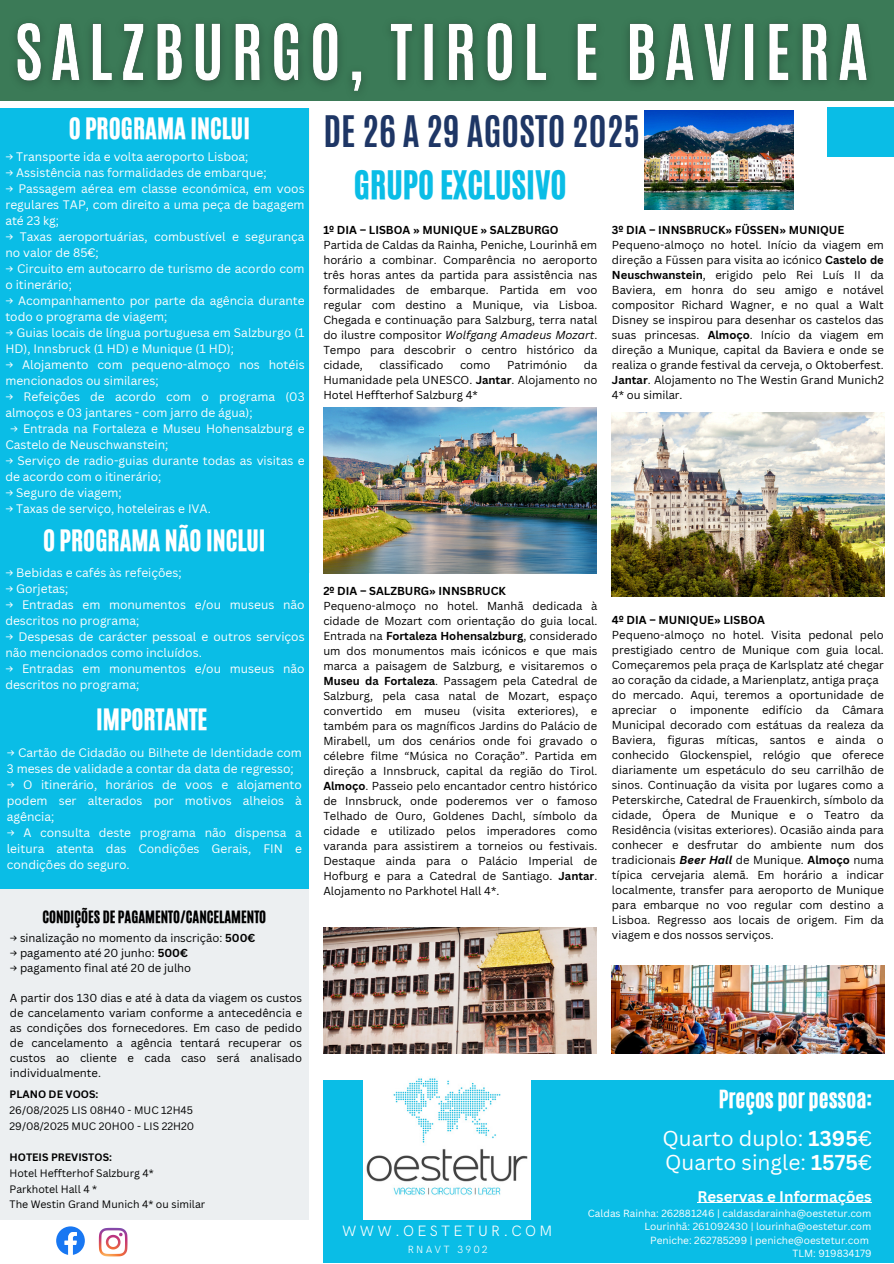
<style>
.page{position:relative;width:894px;height:1264px;background:#fff}
.page>*{position:absolute;margin:0;border:0;box-sizing:border-box;transform-origin:0 0}
.t1{font:700 36.3px "Antonio";color:#1e3665}
.t2{font:33px "CA Generated";color:#0abde6}
.t3{font:24.75px "CA Generated";color:#fff}
.t4{font:21px/23.7px "Canva Sans";color:#fff}
.t5{font:21px "CA Generated";color:#fff}
.t6{font:700 15px "Canva Sans";color:#fff}
.t7{font:300 15px "HK Grotesk";letter-spacing:.215em;color:#fff}
.t8{font:14.25px "CA Generated";color:#000}
.t9{font:12px/16px "Canva Sans";color:#fff}
.t10{font:11.25px/15px "Canva Sans";color:#000;text-align:justify}
.t11{font:700 11.25px "Canva Sans";color:#000}
.t12{font:10.5px "Canva Sans";color:#000}
.t13{font:700 10.5px "Canva Sans";color:#000}
.t14{font:300 10.5px "HK Grotesk";letter-spacing:.215em;color:#fff}
.t15{font:10.05px "Canva Sans";color:#fff}
.s1{font-weight:700}
.s2{font-style:italic}
.s3{font-weight:700;font-style:italic}
</style>
<div class="page">
<div style="left:0;top:108px;width:309px;height:783px;background:#0abde6"></div>
<div style="left:826px;top:107px;width:67px;height:50px;background:#0abde6"></div>
<div style="left:0;top:889px;width:308px;height:330px;background:#eceff1"></div>
<div style="left:323px;top:1080px;width:570px;height:183px;background:#0abde6"></div>
<img style="left:364px;top:1053px;width:166px;height:166px">
<svg style="left:56px;top:1226px;width:29px;height:28px"></svg>
<svg style="left:99px;top:1227px;width:28px;height:29px"></svg>
<div style="left:0;top:0;width:893px;height:101px;background:#3b7a57"></div>
<img style="left:644px;top:110px;width:149px;height:99px">
<img style="left:323px;top:927px;width:273px;height:126px">
<img style="left:611px;top:412px;width:273px;height:184px">
<img style="left:323px;top:408px;width:273px;height:165px">
<img style="left:611px;top:965px;width:273px;height:88px">
<hr style="left:697px;top:1202px;width:174px;height:1px;background:#fff">
<img style="left:15px;top:22px;width:853px;height:87px">
<p class="t3" style="left:69px;top:110px;width:183px">O PROGRAMA INCLUI</p>
<h3 class="t9" style="left:5px;top:148px;width:244px">→ Transporte ida e volta aeroporto Lisboa;</h3>
<h3 class="t9" style="left:5px;top:164px;width:263px">→ Assistência nas formalidades de embarque;</h3>
<p class="t9" style="left:5px;top:180px;width:301px;text-align:justify">→ Passagem aérea em classe económica, em voos regulares TAP, com direito a uma peça de bagagem até 23 kg;</p>
<p class="t9" style="left:5px;top:228px;width:301px">→ Taxas aeroportuárias, combustível e segurança no valor de 85€;</p>
<p class="t9" style="left:5px;top:260px;width:301px">→ Circuito em autocarro de turismo de acordo com o itinerário;</p>
<h6 class="t9" style="left:5px;top:292px;width:301px">→ Acompanhamento por parte da agência durante todo o programa de viagem;</h6>
<p class="t9" style="left:5px;top:324px;width:301px">→ Guias locais de língua portuguesa em Salzburgo (1<br>HD), Innsbruck (1 HD) e Munique (1 HD);</p>
<p class="t9" style="left:5px;top:356px;width:301px">→ Alojamento com pequeno-almoço nos hotéis mencionados ou similares;</p>
<p class="t9" style="left:5px;top:388px;width:301px">→ Refeições de acordo com o programa (03 almoços e 03 jantares - com jarro de água);</p>
<p class="t9" style="left:5px;top:420px;width:301px;text-indent:5px">→ Entrada na Fortaleza e Museu Hohensalzburg e<br>Castelo de Neuschwanstein;</p>
<p class="t9" style="left:5px;top:452px;width:301px">→ Serviço de radio-guias durante todas as visitas e de acordo com o itinerário;</p>
<p class="t9" style="left:5px;top:484px;width:118px">→ Seguro de viagem;</p>
<p class="t9" style="left:5px;top:500px;width:207px">→ Taxas de serviço, hoteleiras e IVA.</p>
<p class="t3" style="left:43px;top:523px;width:224px">O PROGRAMA NÃO INCLUI</p>
<p class="t9" style="left:5px;top:564px;width:178px">→ Bebidas e cafés às refeições;</p>
<p class="t9" style="left:5px;top:580px;width:65px">→ Gorjetas;</p>
<p class="t9" style="left:5px;top:596px;width:301px">→ Entradas em monumentos e/ou museus não descritos no programa;</p>
<p class="t9" style="left:5px;top:628px;width:301px">→ Despesas de carácter pessoal e outros serviços não mencionados como incluídos.</p>
<p class="t9" style="left:5px;top:660px;width:301px">→ Entradas em monumentos e/ou museus não descritos no programa;</p>
<p class="t3" style="left:96px;top:701px;width:113px">IMPORTANTE</p>
<p class="t9" style="left:7px;top:744px;width:296px">→ Cartão de Cidadão ou Bilhete de Identidade com<br>3 meses de validade a contar da data de regresso;</p>
<p class="t9" style="left:7px;top:776px;width:296px;text-align:justify">→ O itinerário, horários de voos e alojamento podem ser alterados por motivos alheios à agência;</p>
<p class="t9" style="left:7px;top:824px;width:296px;text-align:justify">→ A consulta deste programa não dispensa a leitura atenta das Condições Gerais, FIN e condições do seguro.</p>
<h2 class="t8" style="left:42px;top:906px;width:225px">CONDIÇÕES DE PAGAMENTO/CANCELAMENTO</h2>
<p class="t10" style="left:10px;top:929px;width:247px">→ sinalização no momento da inscrição: <span class="s1">500€</span></p>
<h2 class="t10" style="left:10px;top:944px;width:179px">→ pagamento até 20 junho: <span class="s1">500€</span></h2>
<p class="t10" style="left:10px;top:959px;width:183px">→ pagamento final até 20 de julho</p>
<p class="t10" style="left:10px;top:989px;width:294px">A partir dos 130 dias e até à data da viagem os custos de cancelamento variam conforme a antecedência e as condições dos fornecedores. Em caso de pedido de cancelamento a agência tentará recuperar os custos ao cliente e cada caso será analisado individualmente.</p>
<p class="t13" style="left:10px;top:1086px;width:90px">PLANO DE VOOS:</p>
<p class="t12" style="left:10px;top:1102px;width:185px">26/08/2025 LIS 08H40 - MUC 12H45</p>
<p class="t12" style="left:10px;top:1118px;width:186px">29/08/2025 MUC 20H00 - LIS 22H20</p>
<p class="t13" style="left:10px;top:1149px;width:104px">HOTEIS PREVISTOS:</p>
<p class="t12" style="left:10px;top:1165px;width:146px">Hotel Heffterhof Salzburg 4*</p>
<p class="t12" style="left:10px;top:1181px;width:89px">Parkhotel Hall 4 *</p>
<p class="t12" style="left:10px;top:1197px;width:197px">The Westin Grand Munich 4* ou similar</p>
<h3 class="t1" style="left:323px;top:106px;width:318px">DE 26 A 29 AGOSTO 2025</h3>
<h5 class="t2" style="left:354px;top:161px;width:214px">GRUPO EXCLUSIVO</h5>
<p class="t11" style="left:323px;top:222px;width:237px">1º DIA – LISBOA » MUNIQUE » SALZBURGO</p>
<p class="t10" style="left:323px;top:237px;width:275px">Partida de Caldas da Rainha, Peniche, Lourinhã em horário a combinar. Comparência no aeroporto três horas antes da partida para assistência nas formalidades de embarque. Partida em voo regular com destino a Munique, via Lisboa.<br>Chegada e continuação para Salzburg, terra natal do ilustre compositor <span class="s2">Wolfgang Amadeus Mozart</span>.<br>Tempo para descobrir o centro histórico da cidade,</p>
<p class="t10" style="left:379px;top:357px;width:66px">classificado</p>
<p class="t10" style="left:460px;top:357px;width:32px">como</p>
<p class="t10" style="left:507px;top:357px;width:62px">Património</p>
<p class="t10" style="left:323px;top:357px;width:275px;text-indent:260px">da Humanidade pela UNESCO. <span class="s1">Jantar</span>. Alojamento no Hotel Heffterhof Salzburg 4*</p>
<p class="t11" style="left:611px;top:221px;width:234px">3º DIA – INNSBRUCK» FÜSSEN» MUNIQUE</p>
<p class="t10" style="left:611px;top:237px;width:273px">Pequeno-almoço no hotel. Início da viagem em direção a Füssen para visita ao icónico <span class="s1">Castelo de Neuschwanstein</span>, erigido pelo Rei Luís II da Baviera, em honra do seu amigo e notável compositor Richard Wagner, e no qual a Walt Disney se inspirou para desenhar os castelos das suas princesas. <span class="s1">Almoço</span>. Início da viagem em direção a Munique, capital da Baviera e onde se realiza o grande festival da cerveja, o Oktoberfest.<br><span class="s1">Jantar</span>. Alojamento no The Westin Grand Munich2<br>4* ou similar.</p>
<p class="t11" style="left:323px;top:582px;width:184px">2º DIA – SALZBURG» INNSBRUCK</p>
<p class="t10" style="left:323px;top:597px;width:275px">Pequeno-almoço no hotel. Manhã dedicada à cidade de Mozart com orientação do guia local.<br>Entrada na <span class="s1">Fortaleza Hohensalzburg</span>, considerado um dos monumentos mais icónicos e que mais marca a paisagem de Salzburg, e visitaremos o <span class="s1">Museu da Fortaleza</span>. Passagem pela Catedral de Salzburg, pela casa natal de Mozart, espaço convertido em museu (visita exteriores), e também para os magníficos Jardins do Palácio de Mirabell, um dos cenários onde foi gravado o célebre filme “Música no Coração”. Partida em direção a Innsbruck, capital da região do Tirol.<br><span class="s1">Almoço</span>. Passeio pelo encantador centro histórico de Innsbruck, onde poderemos ver o famoso Telhado de Ouro, Goldenes Dachl, símbolo da cidade e utilizado pelos imperadores como varanda para assistirem a torneios ou festivais.<br>Destaque ainda para o Palácio Imperial de Hofburg e para a Catedral de Santiago. <span class="s1">Jantar</span>.<br>Alojamento no Parkhotel Hall 4*.</p>
<p class="t11" style="left:611px;top:611px;width:154px">4º DIA – MUNIQUE» LISBOA</p>
<p class="t10" style="left:611px;top:627px;width:273px">Pequeno-almoço no hotel. Visita pedonal pelo prestigiado centro de Munique com guia local.<br>Começaremos pela praça de Karlsplatz até chegar ao coração da cidade, a Marienplatz, antiga praça</p>
<p class="t10" style="left:611px;top:687px;width:273px">do mercado. Aqui, teremos a oportunidade de apreciar o imponente edifício da Câmara Municipal decorado com estátuas da realeza da Baviera, figuras míticas, santos e ainda o conhecido Glockenspiel, relógio que oferece diariamente um espetáculo do seu carrilhão de sinos. Continuação da visita por lugares como a Peterskirche, Catedral de Frauenkirch, símbolo da cidade, Ópera de Munique e o Teatro da Residência (visitas exteriores). Ocasião ainda para conhecer e desfrutar do ambiente num dos tradicionais <span class="s3">Beer Hall</span> de Munique. <span class="s1">Almoço</span> numa típica cervejaria alemã. Em horário a indicar localmente, transfer para aeroporto de Munique para embarque no voo regular com destino a Lisboa. Regresso aos locais de origem. Fim da viagem e dos nossos serviços.</p>
<p class="t5" style="left:718px;top:1083px;width:155px">Preços por pessoa:</p>
<h4 class="t4" style="left:662px;top:1126px;width:211px">Quarto duplo: <span class="s1">1395</span>€<br>Quarto single: <span class="s1">1575</span>€</h4>
<p class="t7" style="left:342px;top:1222px;width:211px">WWW.OESTETUR.COM</p>
<p class="t14" style="left:407px;top:1243px;width:81px">RNAVT 3902</p>
<p class="t6" style="left:697px;top:1185px;width:175px">Reservas e Informações</p>
<p class="t15" style="left:587px;top:1205px;width:285px">Caldas Rainha: 262881246 | caldasdarainha@oestetur.com</p>
<p class="t15" style="left:644px;top:1219px;width:228px">Lourinhã: 261092430 | lourinha@oestetur.com</p>
<p class="t15" style="left:650px;top:1232px;width:220px">Peniche: 262785299 | peniche@oestetur.com</p>
<p class="t15" style="left:792px;top:1246px;width:80px">TLM: 919834179</p>
</div>
